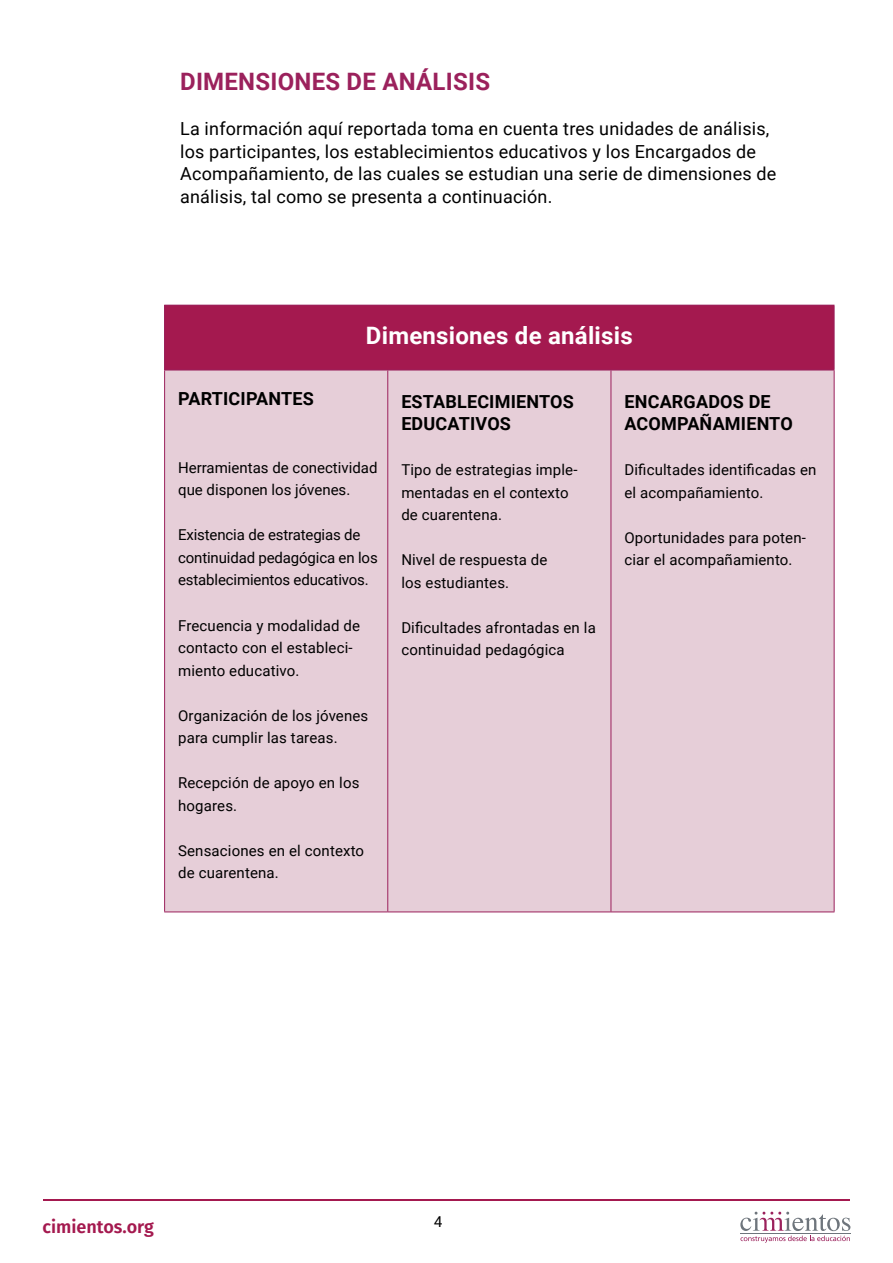
<style>
.page{position:relative;width:893px;height:1263px;background:#fff}
.page>*{position:absolute;margin:0;border:0;box-sizing:border-box;transform-origin:0 0}
.t1{font:700 24px "Roboto";letter-spacing:.01em;color:#9b215c}
.t2{font:700 24px "Roboto";letter-spacing:.01em;color:#fff}
.t3{font:18px/22.5px "Roboto";letter-spacing:.01em;color:#000}
.t4{font:700 18px/22.5px "Roboto";letter-spacing:.01em;color:#000}
.t5{font:600 18px "Fira Sans";color:#a4194f}
.t6{font:15px/22.5px "Roboto";letter-spacing:.01em;color:#000}
.t7{font:15px/22.5px "Roboto";letter-spacing:-.01em;color:#000}
.t8{font:15px "Roboto Mono";color:#000}
</style>
<div class="page">
<svg style="left:740px;top:1212px;width:110px;height:30px"></svg>
<hr style="left:43px;top:1199px;width:807px;height:2px;background:#a4194f">
<div style="left:165px;top:305px;width:669px;height:65px;background:#a4194f"></div>
<div style="left:165px;top:371px;width:669px;height:540px;background:#e6ced8"></div>
<hr style="left:164px;top:305px;width:224px;height:1px;background:#9b215c">
<hr style="left:164px;top:305px;width:1px;height:65px;background:#9b215c">
<hr style="left:388px;top:305px;width:223px;height:1px;background:#9b215c">
<hr style="left:611px;top:305px;width:223px;height:1px;background:#9b215c">
<hr style="left:834px;top:305px;width:1px;height:65px;background:#9b215c">
<hr style="left:164px;top:370px;width:224px;height:1px;background:#9b215c">
<hr style="left:164px;top:370px;width:1px;height:541px;background:#9b215c">
<hr style="left:388px;top:370px;width:223px;height:1px;background:#9b215c">
<hr style="left:387px;top:370px;width:1px;height:541px;background:#9b215c">
<hr style="left:611px;top:370px;width:223px;height:1px;background:#9b215c">
<hr style="left:611px;top:370px;width:1px;height:541px;background:#9b215c">
<hr style="left:834px;top:370px;width:1px;height:541px;background:#9b215c">
<hr style="left:164px;top:911px;width:224px;height:1px;background:#9b215c">
<hr style="left:388px;top:911px;width:223px;height:1px;background:#9b215c">
<hr style="left:611px;top:911px;width:223px;height:1px;background:#9b215c">
<h1 class="t1" style="left:180px;top:65px;width:311px">DIMENSIONES DE ANÁLISIS</h1>
<p class="t3" style="left:180px;top:117px;width:598px">La información aquí reportada toma en cuenta tres unidades de análisis, los participantes, los establecimientos educativos y los Encargados de Acompañamiento, de las cuales se estudian una serie de dimensiones de análisis, tal como se presenta a continuación.</p>
<h1 class="t2" style="left:366px;top:318px;width:268px">Dimensiones de análisis</h1>
<p class="t4" style="left:178px;top:387px;width:137px">PARTICIPANTES</p>
<p class="t6" style="left:178px;top:456px;width:201px">Herramientas de conectividad que disponen los jóvenes.</p>
<p class="t7" style="left:178px;top:523px;width:201px">Existencia de estrategias de continuidad pedagógica en los establecimientos educativos.</p>
<p class="t6" style="left:178px;top:613px;width:183px">Frecuencia y modalidad de contacto con el estableci&shy;miento educativo.</p>
<p class="t6" style="left:178px;top:703px;width:192px">Organización de los jóvenes para cumplir las tareas.</p>
<p class="t6" style="left:178px;top:771px;width:183px">Recepción de apoyo en los hogares.</p>
<p class="t6" style="left:178px;top:838px;width:188px">Sensaciones en el contexto de cuarentena.</p>
<p class="t4" style="left:401px;top:389px;width:174px">ESTABLECIMIENTOS<br>EDUCATIVOS</p>
<p class="t6" style="left:401px;top:458px;width:178px">Tipo de estrategias imple&shy;mentadas en el contexto de cuarentena.</p>
<p class="t6" style="left:401px;top:548px;width:148px">Nivel de respuesta de los estudiantes.</p>
<p class="t6" style="left:401px;top:615px;width:196px">Dificultades afrontadas en la continuidad pedagógica</p>
<p class="t4" style="left:624px;top:389px;width:170px">ENCARGADOS DE<br>ACOMPAÑAMIENTO</p>
<p class="t6" style="left:624px;top:458px;width:193px">Dificultades identificadas en el acompañamiento.</p>
<p class="t6" style="left:624px;top:525px;width:183px">Oportunidades para poten&shy;ciar el acompañamiento.</p>
<p class="t5" style="left:43px;top:1212px;width:113px">cimientos.org</p>
<p class="t8" style="left:434px;top:1211px;width:10px">4</p>
</div>
